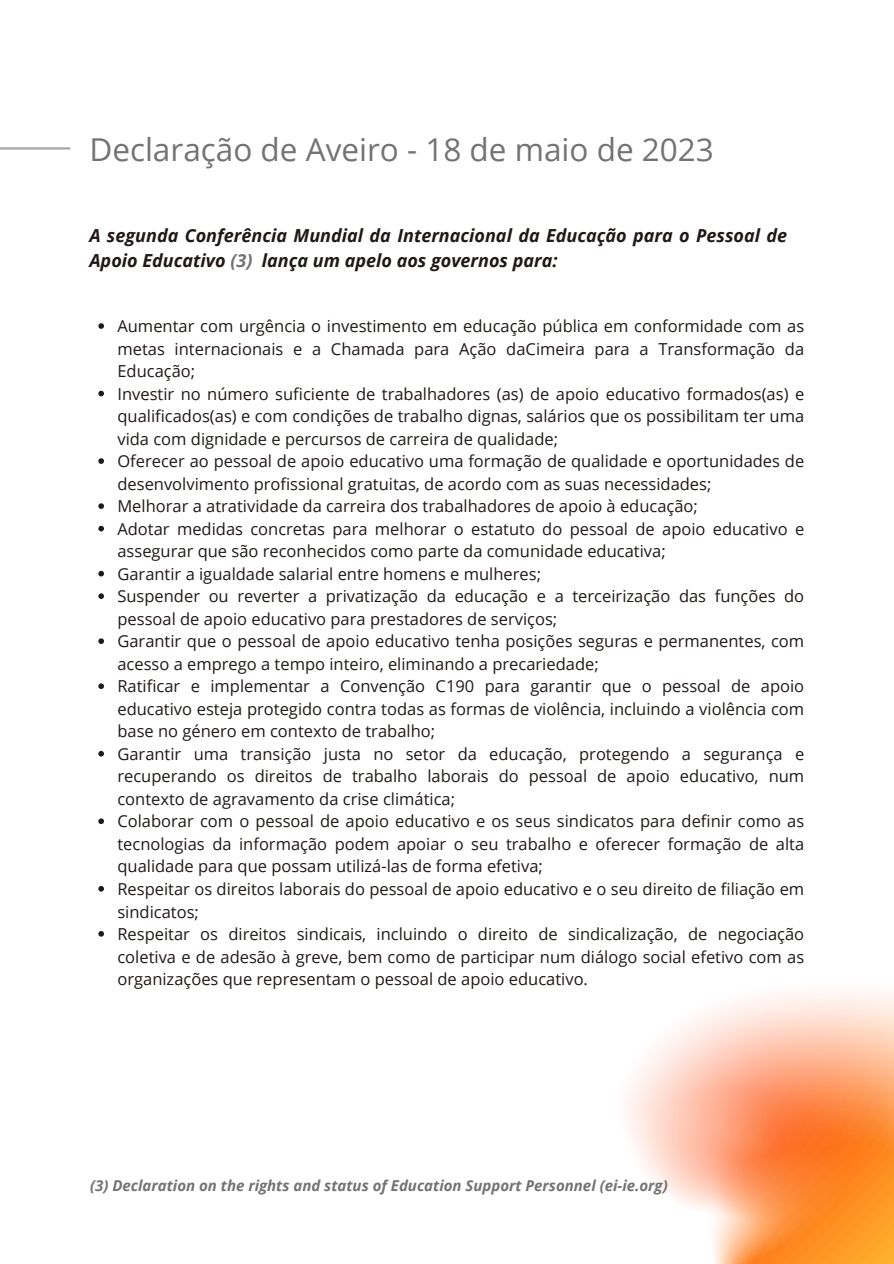
<style>
.page{position:relative;width:894px;height:1264px;background:#fff}
.page>*{position:absolute;margin:0;border:0;box-sizing:border-box;transform-origin:0 0}
.t1{font:31.5px "Open Sans";color:#737373}
.t2{font:italic 700 18px/24.8px "Open Sans";color:#201917}
.t3{font:16.5px/22.5px "Open Sans";color:#201917;text-align:justify}
.t4{font:italic 700 15px "Open Sans";color:#737373}
.s1{color:#737373}
</style>
<div class="page">
<hr style="left:0;top:147px;width:69px;height:2px;background:#a6a6a6">
<svg style="left:98px;top:323px;width:6px;height:6px"></svg>
<svg style="left:98px;top:391px;width:6px;height:5px"></svg>
<svg style="left:98px;top:458px;width:6px;height:6px"></svg>
<svg style="left:98px;top:503px;width:6px;height:6px"></svg>
<svg style="left:98px;top:526px;width:6px;height:5px"></svg>
<svg style="left:98px;top:571px;width:6px;height:5px"></svg>
<svg style="left:98px;top:593px;width:6px;height:6px"></svg>
<svg style="left:98px;top:638px;width:6px;height:6px"></svg>
<svg style="left:98px;top:683px;width:6px;height:6px"></svg>
<svg style="left:98px;top:751px;width:6px;height:5px"></svg>
<svg style="left:98px;top:818px;width:6px;height:6px"></svg>
<svg style="left:98px;top:886px;width:6px;height:5px"></svg>
<svg style="left:98px;top:931px;width:6px;height:5px"></svg>
<img style="left:627px;top:992px;width:266px;height:271px">
<p class="t1" style="left:89px;top:127px;width:626px">Declaração de Aveiro - 18 de maio de 2023</p>
<p class="t2" style="left:89px;top:223px;width:699px">A segunda Conferência Mundial da Internacional da Educação para o Pessoal de<br>Apoio Educativo <span class="s1">(3)</span> lança um apelo aos governos para:</p>
<h1 class="t3" style="left:117px;top:314px;width:688px">Aumentar com urgência o investimento em educação pú blica em conformidade com as metas internacionais e a Chamada para Ação daCimeira para a Transformação da Educação;</h1>
<h2 class="t3" style="left:117px;top:382px;width:688px">Investir no nú mero suficiente de trabalhadores (as) de apoio educativo formados(as) e qualificados(as) e com condições de trabalho dignas, salá rios que os possibilitam ter uma vida com dignidade e percursos de carreira de qualidade;</h2>
<p class="t3" style="left:117px;top:449px;width:688px">Oferecer ao pessoal de apoio educativo uma formação de qualidade e oportunidades de desenvolvimento profissional gratuitas, de acordo com as suas necessidades;</p>
<p class="t3" style="left:117px;top:494px;width:582px">Melhorar a atratividade da carreira dos trabalhadores de apoio à educação;</p>
<p class="t3" style="left:117px;top:517px;width:688px">Adotar medidas concretas para melhorar o estatuto do pessoal de apoio educativo e assegurar que são reconhecidos como parte da comunidade educativa;</p>
<p class="t3" style="left:117px;top:562px;width:425px">Garantir a igualdade salarial entre homens e mulheres;</p>
<p class="t3" style="left:117px;top:584px;width:688px">Suspender ou reverter a privatização da educação e a terceirização das funções do pessoal de apoio educativo para prestadores de serviços;</p>
<p class="t3" style="left:117px;top:629px;width:688px">Garantir que o pessoal de apoio educativo tenha posições seguras e permanentes, com acesso a emprego a tempo inteiro, eliminando a precariedade;</p>
<p class="t3" style="left:117px;top:674px;width:688px">Ratificar e implementar a Convenção C190 para garantir que o pessoal de apoio educativo esteja protegido contra todas as formas de violência, incluindo a violência com base no género em contexto de trabalho;</p>
<p class="t3" style="left:117px;top:742px;width:688px">Garantir uma transição justa no setor da educação, protegendo a segurança e recuperando os direitos de trabalho laborais do pessoal de apoio educativo, num contexto de agravamento da crise climática;</p>
<p class="t3" style="left:117px;top:809px;width:688px">Colaborar com o pessoal de apoio educativo e os seus sindicatos para definir como as tecnologias da informação podem apoiar o seu trabalho e oferecer formação de alta qualidade para que possam utilizá-las de forma efetiva;</p>
<p class="t3" style="left:117px;top:877px;width:688px">Respeitar os direitos laborais do pessoal de apoio educativo e o seu direito de filiação em sindicatos;</p>
<p class="t3" style="left:117px;top:922px;width:688px">Respeitar os direitos sindicais, incluindo o direito de sindicalização, de negociação coletiva e de adesão à greve, bem como de participar num diá logo social efetivo com as organizações que representam o pessoal de apoio educativo.</p>
<p class="t4" style="left:90px;top:1174px;width:579px">(3) Declaration on the rights and status of Education Support Personnel (ei-ie.org)</p>
</div>
